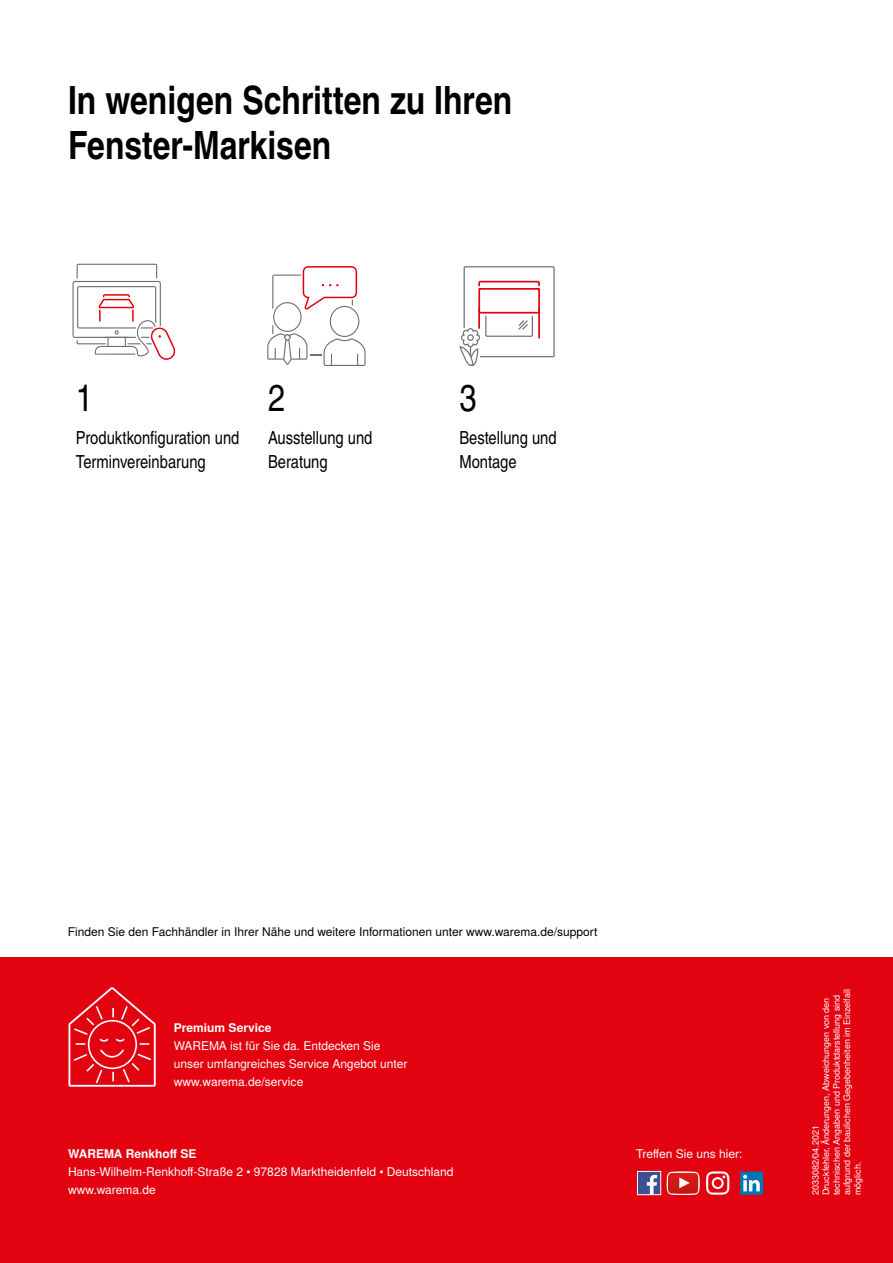
<style>
.page{position:relative;width:893px;height:1263px;background:#fff}
.page>*{position:absolute;margin:0;border:0;box-sizing:border-box;transform-origin:0 0}
.t1{font:700 39px/45px "Warema Nimbus Cnd";color:#000}
.t2{font:37.5px "Warema Nimbus Cnd";color:#000}
.t3{font:18px/24px "Warema Nimbus Cnd";color:#000}
.t4{font:12px/18px "Warema Nimbus";color:#fff}
.t5{font:12px "Warema Nimbus";color:#000}
.t6{font:700 12px "Warema Nimbus";color:#fff}
.t7{font:9px/10.5px "Warema Nimbus";color:#fff}
</style>
<div class="page">
<svg style="left:459px;top:266px;width:96px;height:100px"></svg>
<svg style="left:267px;top:266px;width:99px;height:100px"></svg>
<svg style="left:72px;top:264px;width:103px;height:96px"></svg>
<div style="left:0;top:957px;width:893px;height:306px;background:#e30310"></div>
<div style="left:637px;top:1171px;width:24px;height:24px;background:#3c5194"></div>
<svg style="left:647px;top:1175px;width:10px;height:18px"></svg>
<div style="left:637px;top:1171px;width:24px;height:24px;border:1px solid #fff"></div>
<div style="left:740px;top:1171px;width:23px;height:24px;background:#0075b3;border-radius:2px"></div>
<svg style="left:743px;top:1175px;width:22px;height:17px"></svg>
<svg style="left:706px;top:1171px;width:23px;height:24px"></svg>
<svg style="left:667px;top:1171px;width:33px;height:24px"></svg>
<svg style="left:69px;top:987px;width:87px;height:100px"></svg>
<h1 class="t1" style="left:68px;top:78px;width:446px">In wenigen Schritten zu Ihren<br>Fenster-Markisen</h1>
<h2 class="t2" style="left:76px;top:375px;width:19px">1</h2>
<h3 class="t3" style="left:76px;top:426px;width:165px">Produktkonfiguration und<br>Terminvereinbarung</h3>
<h2 class="t2" style="left:268px;top:375px;width:19px">2</h2>
<h3 class="t3" style="left:268px;top:426px;width:106px">Ausstellung und<br>Beratung</h3>
<h2 class="t2" style="left:459px;top:375px;width:19px">3</h2>
<h3 class="t3" style="left:459px;top:426px;width:99px">Bestellung und<br>Montage</h3>
<p class="t5" style="left:68px;top:925px;width:531px">Finden Sie den Fachhändler in Ihrer Nähe und weitere Informationen unter www.warema.de/support</p>
<p class="t6" style="left:174px;top:1021px;width:99px">Premium Service</p>
<p class="t4" style="left:174px;top:1037px;width:235px">WAREMA ist für Sie da. Entdecken Sie unser umfangreiches Service Angebot unter www.warema.de/service</p>
<p class="t6" style="left:68px;top:1147px;width:130px">WAREMA Renkhoff SE</p>
<p class="t4" style="left:68px;top:1163px;width:387px">Hans-Wilhelm-Renkhoff-Straße 2 • 97828 Marktheidenfeld • Deutschland www.warema.de</p>
<p class="t4" style="left:636px;top:1145px;width:107px">Treffen Sie uns hier:</p>
<p class="t7" style="left:810px;top:1195px;width:207px;rotate:-90deg">2033082/04.2021<br>Druckfehler, Änderungen, Abweichungen von den technischen Angaben und Produktdarstellung sind aufgrund der baulichen Gegebenheiten im Einzelfall möglich.</p>
</div>
